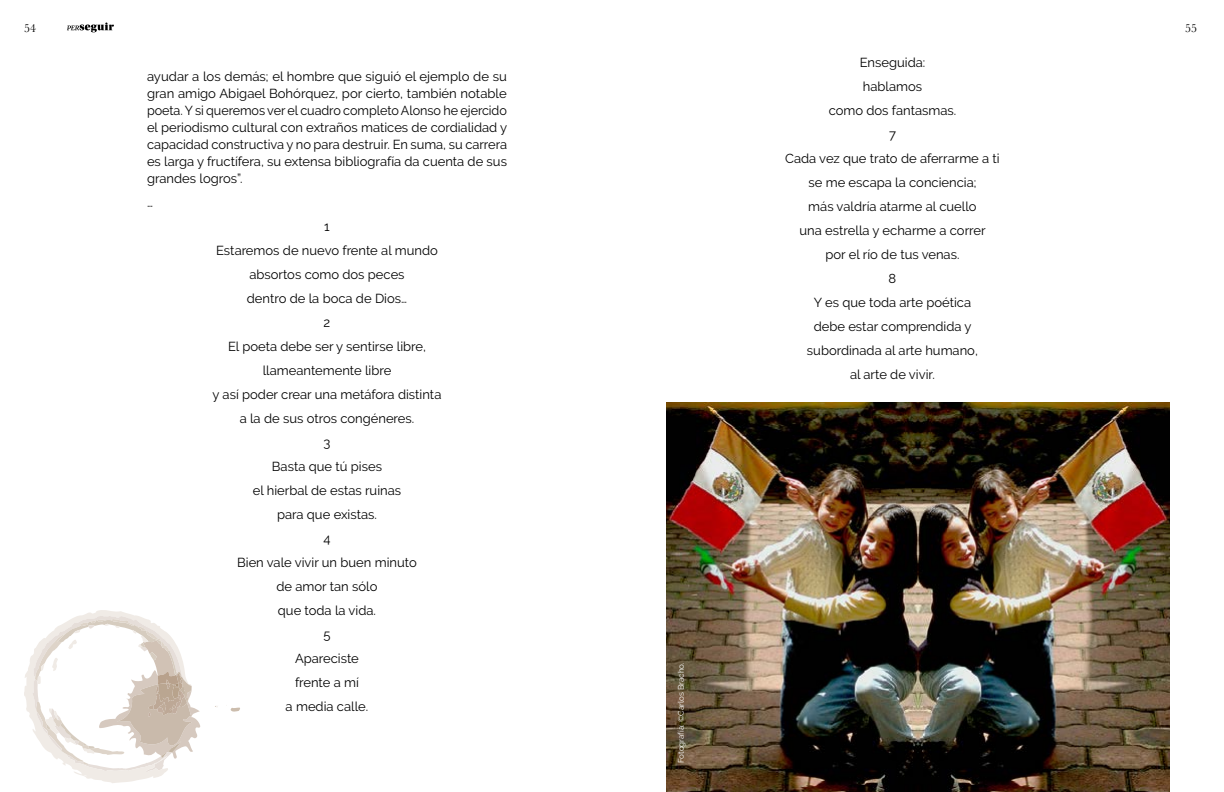
<style>
.page{position:relative;width:1224px;height:792px;background:#fff}
.page>*{position:absolute;margin:0;border:0;box-sizing:border-box;transform-origin:0 0}
.t1{font:13px/24px "Raleway";color:#000;text-align:center}
.t2{font:12px "Baskerville";color:#000}
.t3{font:8px "Raleway";color:#fff}
</style>
<div class="page">
<svg style="left:67px;top:23px;width:47px;height:9px"></svg>
<svg style="left:230px;top:707px;width:10px;height:5px"></svg>
<svg style="left:24px;top:610px;width:176px;height:173px"></svg>
<img style="left:666px;top:402px;width:504px;height:390px">
<p class="t2" style="left:24px;top:21px;width:13px">54</p>
<p class="t2" style="left:1185px;top:21px;width:13px">55</p>
<p class="t1" style="left:147px;top:68px;width:362px;line-height:17px;text-align:justify">ayudar a los demás; el hombre que siguió el ejemplo de su gran amigo Abigael Bohórquez, por cierto, también notable poeta. Y si queremos ver el cuadro completo Alonso he ejercido el periodismo cultural con extraños matices de cordialidad y capacidad constructiva y no para destruir. En suma, su carrera es larga y fructífera, su extensa bibliografía da cuenta de sus grandes logros”.</p>
<p class="t1" style="left:147px;top:191px;width:7px">…</p>
<p class="t1" style="left:213px;top:215px;width:230px">1<br>Estaremos de nuevo frente al mundo absortos como dos peces<br>dentro de la boca de Dios…<br>2<br>El poeta debe ser y sentirse libre, llameantemente libre<br>y así poder crear una metáfora distinta a la de sus otros congéneres.<br>3<br>Basta que tú pises<br>el hierbal de estas ruinas<br>para que existas.<br>4<br>Bien vale vivir un buen minuto<br>de amor tan sólo<br>que toda la vida.<br>5<br>Apareciste<br>frente a mí<br>a media calle.</p>
<p class="t1" style="left:785px;top:51px;width:216px">Enseguida:<br>hablamos<br>como dos fantasmas.<br>7<br>Cada vez que trato de aferrarme a ti se me escapa la conciencia;<br>más valdría atarme al cuello<br>una estrella y echarme a correr<br>por el río de tus venas.<br>8<br>Y es que toda arte poética<br>debe estar comprendida y subordinada al arte humano,<br>al arte de vivir.</p>
<p class="t3" style="left:676px;top:763px;width:102px;rotate:-90deg">Fotografía: ©Carlos Bracho.</p>
</div>
